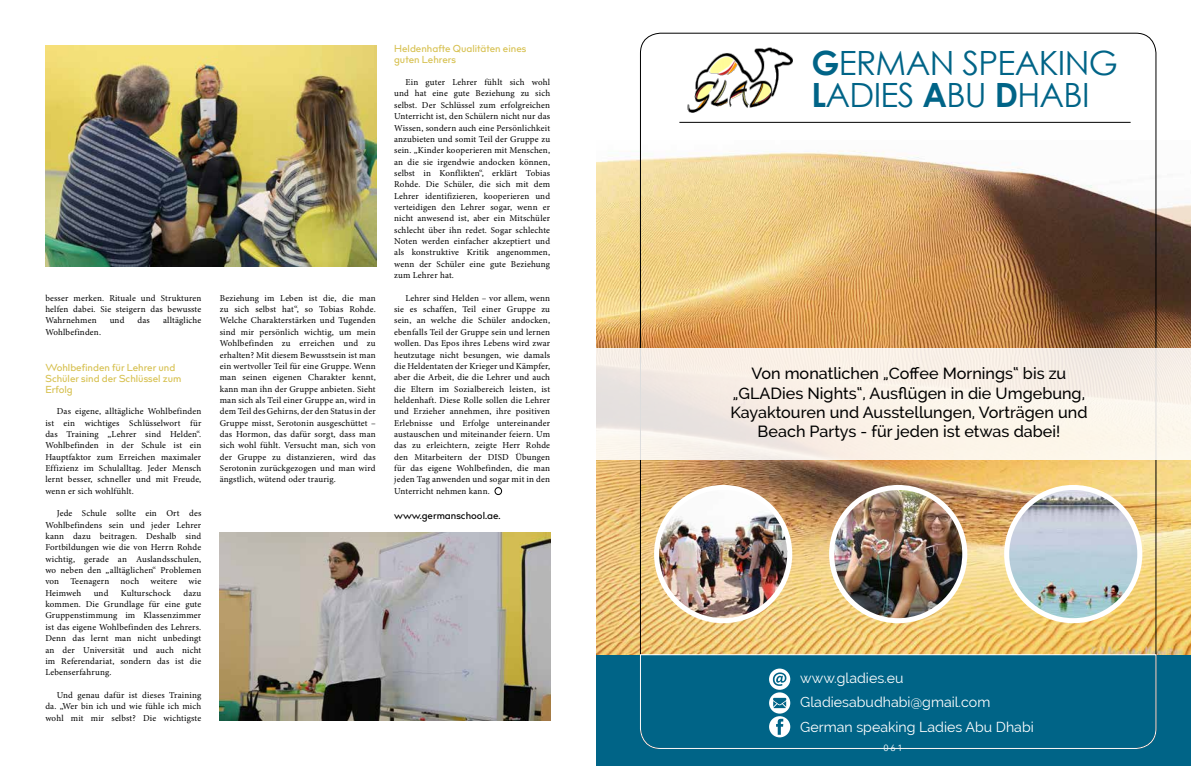
<style>
.page{position:relative;width:1191px;height:766px;background:#fff}
.page>*{position:absolute;margin:0;border:0;box-sizing:border-box;transform-origin:0 0}
.t1{font:33.4px/31.4px "Century Gothic";letter-spacing:-.02em;color:#006487}
.t2{font:500 16.2px/19.2px "Raleway";color:#000;text-align:center}
.t3{font:14.2px/24.3px "Raleway";color:#fff}
.t4{font:500 10px/11px "billcorporatemedium";color:#d7c151}
.t5{font:500 10px "billcorporatemedium";color:#000}
.t6{font:9px/11.3px "Minion Pro";letter-spacing:.02em;color:#000;text-align:justify}
.t7{font:9px "Avenir Next";color:#fff}
.s1{font-weight:700}
</style>
<div class="page">
<div style="left:597px;top:654px;width:594px;height:111px;background:#006487"></div>
<img style="left:597px;top:140px;width:594px;height:514px">
<img style="left:688px;top:47px;width:105px;height:66px">
<img style="left:656px;top:487px;width:133px;height:133px;border-radius:67px">
<div style="left:654px;top:485px;width:138px;height:138px;border:5px solid #fff;border-radius:50%"></div>
<img style="left:1006px;top:487px;width:133px;height:133px;border-radius:67px">
<div style="left:1004px;top:485px;width:138px;height:138px;border:5px solid #fff;border-radius:50%"></div>
<img style="left:831px;top:487px;width:133px;height:133px;border-radius:67px">
<div style="left:829px;top:485px;width:138px;height:138px;border:5px solid #fff;border-radius:50%"></div>
<svg style="left:597px;top:348px;width:594px;height:112px;fill:#f9f0e7"></svg>
<svg style="left:640px;top:654px;width:516px;height:94px"></svg>
<svg style="left:769px;top:692px;width:21px;height:21px"></svg>
<svg style="left:773px;top:697px;width:13px;height:11px"></svg>
<svg style="left:769px;top:668px;width:21px;height:21px"></svg>
<svg style="left:773px;top:672px;width:13px;height:13px"></svg>
<div style="left:769px;top:716px;width:21px;height:21px;background:#fff;border-radius:50%"></div>
<svg style="left:776px;top:718px;width:7px;height:16px"></svg>
<hr style="left:679px;top:122px;width:451px;height:1px;background:#000">
<div style="left:494px;top:487px;width:8px;height:8px;border:1px solid #000;border-radius:50%"></div>
<img style="left:45px;top:45px;width:331px;height:221px">
<img style="left:220px;top:532px;width:330px;height:188px">
<p class="t6" style="left:45px;top:292px;width:157px">besser merken. Rituale und Strukturen helfen dabei. Sie steigern das bewusste Wahrnehmen</p>
<p class="t6" style="left:110px;top:315px;width:16px">und</p>
<p class="t6" style="left:138px;top:315px;width:14px">das</p>
<p class="t6" style="left:163px;top:315px;width:40px">alltägliche</p>
<p class="t6" style="left:45px;top:326px;width:57px">Wohlbefinden.</p>
<p class="t4" style="left:45px;top:362px;width:137px">Wohlbefinden für Lehrer und<br>Schüler sind der Schlüssel zum<br>Erfolg</p>
<p class="t6" style="left:45px;top:405px;width:157px;text-indent:11px">Das eigene, alltägliche Wohlbefinden ist ein wichtiges Schlüsselwort für das Training „Lehrer sind Helden“.<br>Wohlbefinden in der Schule ist ein Hauptfaktor zum Erreichen maximaler Effizienz im Schulalltag. Jeder Mensch lernt besser, schneller und mit Freude, wenn er sich wohlfühlt.</p>
<p class="t6" style="left:45px;top:507px;width:157px;text-indent:11px">Jede Schule sollte ein Ort des Wohlbefindens sein und jeder Lehrer kann dazu beitragen. Deshalb sind Fortbildungen wie die von Herrn Rohde wichtig, gerade an Auslandsschulen, wo neben den „alltäglichen“ Problemen von Teenagern noch weitere wie Heimweh</p>
<p class="t6" style="left:45px;top:587px;width:157px;text-indent:138px">dazu kommen. Die Grundlage für eine gute Gruppenstimmung im Klassenzimmer ist das eigene Wohlbefinden des Lehrers.<br>Denn das lernt man nicht unbedingt an der Universität und auch nicht im Referendariat, sondern das ist die Lebenserfahrung.</p>
<p class="t6" style="left:45px;top:689px;width:157px;text-indent:11px">Und genau dafür ist dieses Training da. „Wer bin ich und wie fühle ich mich wohl mit mir selbst? Die wichtigste</p>
<p class="t6" style="left:94px;top:587px;width:16px">und</p>
<p class="t6" style="left:121px;top:587px;width:52px">Kulturschock</p>
<p class="t6" style="left:220px;top:292px;width:157px">Beziehung im Leben ist die, die man zu sich selbst hat“, so Tobias Rohde.<br>Welche Charakterstärken und Tugenden sind mir persönlich wichtig, um mein Wohlbefinden zu erreichen und zu erhalten? Mit diesem Bewusstsein ist man ein wertvoller Teil für eine Gruppe. Wenn man seinen eigenen Charakter kennt, kann man ihn der Gruppe anbieten. Sieht man sich als Teil einer Gruppe an, wird in dem Teil des Gehirns, der den Status in der Gruppe misst, Serotonin ausgeschüttet – das Hormon, das dafür sorgt, dass man sich wohl fühlt. Versucht man, sich von der Gruppe zu distanzieren, wird das Serotonin zurückgezogen und man wird ängstlich, wütend oder traurig.</p>
<p class="t4" style="left:394px;top:44px;width:134px">Heldenhafte Qualitäten eines guten Lehrers</p>
<p class="t6" style="left:394px;top:77px;width:157px;text-indent:11px">Ein guter Lehrer fühlt sich wohl und hat eine gute Beziehung zu sich selbst. Der Schlüssel zum erfolgreichen Unterricht ist, den Schülern nicht nur das Wissen, sondern auch eine Persönlichkeit anzubieten und somit Teil der Gruppe zu sein. „Kinder kooperieren mit Menschen, an die sie irgendwie andocken können, selbst in Konflikten“, erklärt Tobias Rohde. Die Schüler, die sich mit dem Lehrer identifizieren, kooperieren und verteidigen den Lehrer sogar, wenn er nicht anwesend ist, aber ein Mitschüler schlecht über ihn redet. Sogar schlechte Noten werden einfacher akzeptiert und als konstruktive Kritik angenommen, wenn der Schüler eine gute Beziehung zum Lehrer hat.</p>
<p class="t6" style="left:394px;top:292px;width:157px;text-indent:11px">Lehrer sind Helden – vor allem, wenn sie es schaffen, Teil einer Gruppe zu sein, an welche die Schüler andocken, ebenfalls Teil der Gruppe sein und lernen wollen. Das Epos ihres Lebens wird zwar heutzutage nicht besungen, wie damals die Heldentaten der Krieger und Kämpfer, aber die Arbeit, die die Lehrer und auch die Eltern im Sozialbereich leisten, ist heldenhaft. Diese Rolle sollen die Lehrer und Erzieher annehmen, ihre positiven Erlebnisse und Erfolge untereinander austauschen und miteinander feiern. Um das zu erleichtern, zeigte Herr Rohde den Mitarbeitern der DISD Übungen für das eigene Wohlbefinden, die man jeden Tag anwenden und sogar mit in den Unterricht nehmen kann.</p>
<p class="t5" style="left:394px;top:507px;width:108px">www.germanschool.ae.</p>
<h1 class="t1" style="left:811px;top:47px;width:308px"><span class="s1">G</span>ERMAN SPEAKING<br><span class="s1">L</span>ADIES <span class="s1">A</span>BU <span class="s1">D</span>HABI</h1>
<h2 class="t2" style="left:730px;top:364px;width:359px">Von monatlichen „Coffee Mornings“ bis zu „GLADies Nights“, Ausflügen in die Umgebung, Kayaktouren und Ausstellungen, Vorträgen und Beach Partys - für jeden ist etwas dabei!</h2>
<h3 class="t3" style="left:800px;top:665px;width:235px">www.gladies.eu<br>Gladiesabudhabi@gmail.com<br>German speaking Ladies Abu Dhabi</h3>
<p class="t7" style="left:883px;top:740px;width:21px">061</p>
</div>
